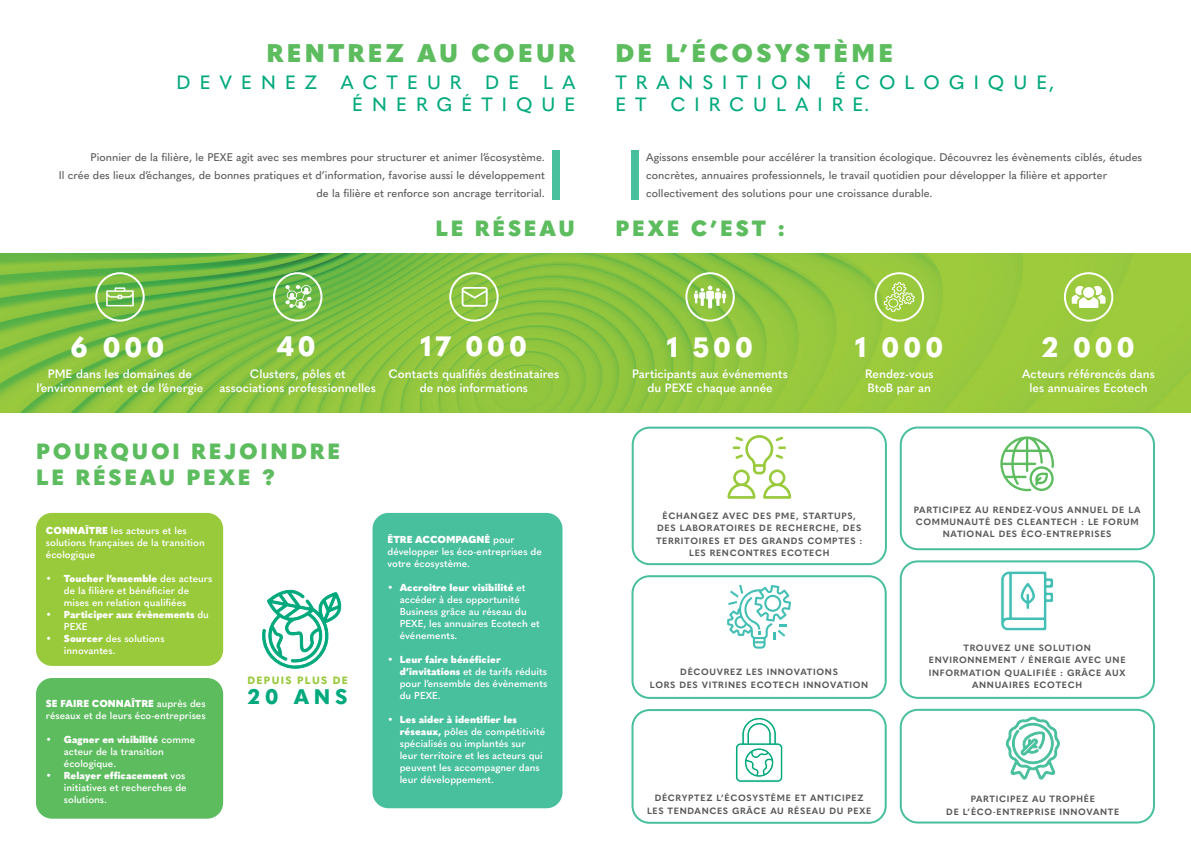
<style>
.page{position:relative;width:1191px;height:842px;background:#fff}
.page>*{position:absolute;margin:0;border:0;box-sizing:border-box;transform-origin:0 0}
.t1{font:800 27.6px "Quasimoda";letter-spacing:.125em;color:#fff}
.t2{font:900 25.2px "Quasimoda";letter-spacing:.125em;color:#5cbc5e}
.t3{font:900 21.8px/26px "Quasimoda";letter-spacing:.125em;color:#5cbc5e}
.t4{font:800 20.9px "Quasimoda";color:#00a97c}
.t5{font:500 19px/22.9px "Quasimoda";letter-spacing:.475em;color:#00a97c;text-align:right}
.t6{font:600 12px/14.4px "Quasimoda";color:#fff;text-align:center}
.t7{font:500 11px/18px "Quasimoda";color:#57585a;text-align:right}
.t8{font:800 10.4px "Quasimoda";letter-spacing:.125em;color:#99ca3b}
.t9{font:600 10px/12px "Quasimoda";color:#fff}
.t10{font:900 10px/12px "Quasimoda";color:#fff}
.t11{font:700 9px/12.4px "Quasimoda";letter-spacing:.075em;color:#57585a;text-align:center}
.s1{font-weight:900}
.s2{font-weight:600}
</style>
<div class="page">
<div style="left:552px;top:150px;width:7px;height:50px;background:#48bf9d"></div>
<div style="left:631px;top:150px;width:8px;height:50px;background:#48bf9d"></div>
<div style="left:372px;top:513px;width:190px;height:295px;background:#48bf9d;border-radius:16px"></div>
<div style="left:36px;top:513px;width:187px;height:153px;background:#99ca3b;border-radius:16px"></div>
<div style="left:36px;top:678px;width:187px;height:141px;background:#5cbc5e;border-radius:16px"></div>
<svg style="left:262px;top:589px;width:80px;height:80px"></svg>
<svg style="left:1000px;top:436px;width:54px;height:55px"></svg>
<svg style="left:1005px;top:717px;width:55px;height:63px"></svg>
<svg style="left:1000px;top:571px;width:54px;height:60px"></svg>
<svg style="left:727px;top:435px;width:65px;height:64px"></svg>
<svg style="left:727px;top:585px;width:64px;height:64px"></svg>
<div style="left:899px;top:709px;width:256px;height:114px;border:2px solid #48bf9d;border-radius:17px"></div>
<div style="left:631px;top:709px;width:255px;height:115px;border:2px solid #48bf9d;border-radius:17px"></div>
<div style="left:899px;top:560px;width:256px;height:139px;border:2px solid #48bf9d;border-radius:17px"></div>
<div style="left:631px;top:427px;width:256px;height:138px;border:2px solid #48bf9d;border-radius:17px"></div>
<div style="left:899px;top:426px;width:256px;height:124px;border:2px solid #48bf9d;border-radius:17px"></div>
<div style="left:631px;top:575px;width:255px;height:124px;border:2px solid #48bf9d;border-radius:17px"></div>
<img style="left:0;top:254px;width:1191px;height:158px">
<div style="left:95px;top:272px;width:50px;height:50px;border:2px solid #fff;border-radius:50%"></div>
<svg style="left:106px;top:287px;width:28px;height:19px"></svg>
<div style="left:273px;top:272px;width:49px;height:50px;border:2px solid #fff;border-radius:50%"></div>
<svg style="left:285px;top:285px;width:27px;height:24px"></svg>
<div style="left:449px;top:272px;width:49px;height:50px;border:2px solid #fff;border-radius:50%"></div>
<svg style="left:461px;top:287px;width:26px;height:20px"></svg>
<div style="left:685px;top:272px;width:50px;height:50px;border:2px solid #fff;border-radius:50%"></div>
<svg style="left:694px;top:286px;width:32px;height:22px"></svg>
<div style="left:874px;top:272px;width:50px;height:50px;border:2px solid #fff;border-radius:50%"></div>
<svg style="left:884px;top:282px;width:31px;height:30px"></svg>
<div style="left:1064px;top:272px;width:49px;height:50px;border:2px solid #fff;border-radius:50%"></div>
<svg style="left:1071px;top:285px;width:34px;height:23px"></svg>
<svg style="left:735px;top:717px;width:48px;height:65px"></svg>
<h2 class="t2" style="left:266px;top:33px;width:310px">RENTREZ AU COEUR</h2>
<h3 class="t5" style="left:176px;top:69px;width:400px">DEVENEZ ACTEUR DE LA<br>ÉNERGÉTIQUE</h3>
<h2 class="t2" style="left:615px;top:33px;width:279px">DE L’ÉCOSYSTÈME</h2>
<h3 class="t5" style="left:615px;top:69px;width:440px;text-align:left">TRANSITION ÉCOLOGIQUE,<br>ET CIRCULAIRE.</h3>
<p class="t7" style="left:59px;top:147px;width:487px">Pionnier de la filière, le PEXE agit avec ses membres pour structurer et animer l’écosystème.<br>Il crée des lieux d’échanges, de bonnes pratiques et d’information, favorise aussi le développement de la filière et renforce son ancrage territorial.</p>
<p class="t7" style="left:646px;top:147px;width:497px;text-align:left">Agissons ensemble pour accélérer la transition écologique. Découvrez les évènements ciblés, études concrètes, annuaires professionnels, le travail quotidien pour développer la filière et apporter collectivement des solutions pour une croissance durable.</p>
<h3 class="t3" style="left:435px;top:214px;width:141px">LE RÉSEAU</h3>
<h3 class="t3" style="left:615px;top:214px;width:171px">PEXE C’EST :</h3>
<h1 class="t1" style="left:70px;top:325px;width:96px">6 000</h1>
<p class="t6" style="left:36px;top:366px;width:168px">PME dans les domaines de l’environnement et de l’énergie</p>
<h1 class="t1" style="left:277px;top:325px;width:41px">40</h1>
<p class="t6" style="left:219px;top:366px;width:158px">Clusters, pôles et associations professionnelles</p>
<h1 class="t1" style="left:420px;top:325px;width:108px">17 000</h1>
<p class="t6" style="left:388px;top:366px;width:172px">Contacts qualifiés destinataires de nos informations</p>
<h3 class="t3" style="left:36px;top:437px;width:306px">POURQUOI REJOINDRE<br>LE RÉSEAU PEXE ?</h3>
<p class="t9" style="left:46px;top:524px;width:160px"><span class="s1">CONNAÎTRE</span> les acteurs et les solutions françaises de la transition écologique</p>
<p class="t9" style="left:64px;top:572px;width:150px;text-indent:-18px"><span class="s1">• Toucher l’ensemble</span> des acteurs de la filière et bénéficier de mises en relation qualifiées</p>
<p class="t10" style="left:64px;top:608px;width:146px;text-indent:-18px">• Participer aux évènements <span class="s2">du<br>PEXE</span></p>
<p class="t9" style="left:64px;top:632px;width:102px;text-indent:-18px"><span class="s1">• Sourcer</span> des solutions innovantes.</p>
<p class="t9" style="left:46px;top:696px;width:161px"><span class="s1">SE FAIRE CONNAÎTRE</span> auprès des réseaux et de leurs éco-entreprises</p>
<p class="t9" style="left:64px;top:732px;width:133px;text-indent:-18px"><span class="s1">• Gagner en visibilité</span> comme acteur de la transition écologique.</p>
<p class="t9" style="left:64px;top:768px;width:124px;text-indent:-18px"><span class="s1">• Relayer efficacement</span> vos initiatives et recherches de solutions.</p>
<p class="t8" style="left:247px;top:672px;width:102px">DEPUIS PLUS DE</p>
<h3 class="t4" style="left:248px;top:680px;width:101px">20 ANS</h3>
<p class="t9" style="left:387px;top:533px;width:156px"><span class="s1">ÊTRE ACCOMPAGNÉ</span> pour développer les éco-entreprises de votre écosystème.</p>
<p class="t9" style="left:400px;top:581px;width:142px;text-indent:-12px"><span class="s1">• Accroitre leur visibilité</span> et accéder à des opportunité<br>Business grâce au réseau du<br>PEXE, les annuaires Ecotech et événements.</p>
<p class="t9" style="left:400px;top:653px;width:149px;text-indent:-12px"><span class="s1">• Leur faire bénéficier d’invitations</span> et de tarifs réduits pour l’ensemble des évènements du PEXE.</p>
<p class="t9" style="left:400px;top:713px;width:147px;text-indent:-12px"><span class="s1">• Les aider à identifier les réseaux,</span> pôles de compétitivité spécialisés ou implantés sur leur territoire et les acteurs qui peuvent les accompagner dans leur développement.</p>
<h1 class="t1" style="left:667px;top:325px;width:88px">1 500</h1>
<p class="t6" style="left:632px;top:366px;width:157px">Participants aux événements du PEXE chaque année</p>
<h1 class="t1" style="left:855px;top:325px;width:90px">1 000</h1>
<p class="t6" style="left:865px;top:366px;width:70px;text-align:left">Rendez-vous<br>BtoB par an</p>
<h1 class="t1" style="left:1042px;top:325px;width:94px">2 000</h1>
<p class="t6" style="left:1022px;top:366px;width:134px">Acteurs référencés dans les annuaires Ecotech</p>
<p class="t11" style="left:656px;top:509px;width:208px">ÉCHANGEZ AVEC DES PME, STARTUPS,<br>DES LABORATOIRES DE RECHERCHE, DES<br>TERRITOIRES ET DES GRANDS COMPTES :<br>LES RENCONTRES ECOTECH</p>
<p class="t11" style="left:650px;top:665px;width:220px">DÉCOUVREZ LES INNOVATIONS<br>LORS DES VITRINES ECOTECH INNOVATION</p>
<p class="t11" style="left:647px;top:791px;width:226px">DÉCRYPTEZ L’ÉCOSYSTÈME ET ANTICIPEZ<br>LES TENDANCES GRÂCE AU RÉSEAU DU PEXE</p>
<p class="t11" style="left:914px;top:503px;width:228px;line-height:12px">PARTICIPEZ AU RENDEZ-VOUS ANNUEL DE LA<br>COMMUNAUTÉ DES CLEANTECH : LE FORUM<br>NATIONAL DES ÉCO-ENTREPRISES</p>
<p class="t11" style="left:928px;top:641px;width:198px">TROUVEZ UNE SOLUTION<br>ENVIRONNEMENT / ÉNERGIE AVEC UNE<br>INFORMATION QUALIFIÉE : GRÂCE AUX<br>ANNUAIRES ECOTECH</p>
<p class="t11" style="left:946px;top:792px;width:175px">PARTICIPEZ AU TROPHÉE<br>DE L’ÉCO-ENTREPRISE INNOVANTE</p>
</div>
